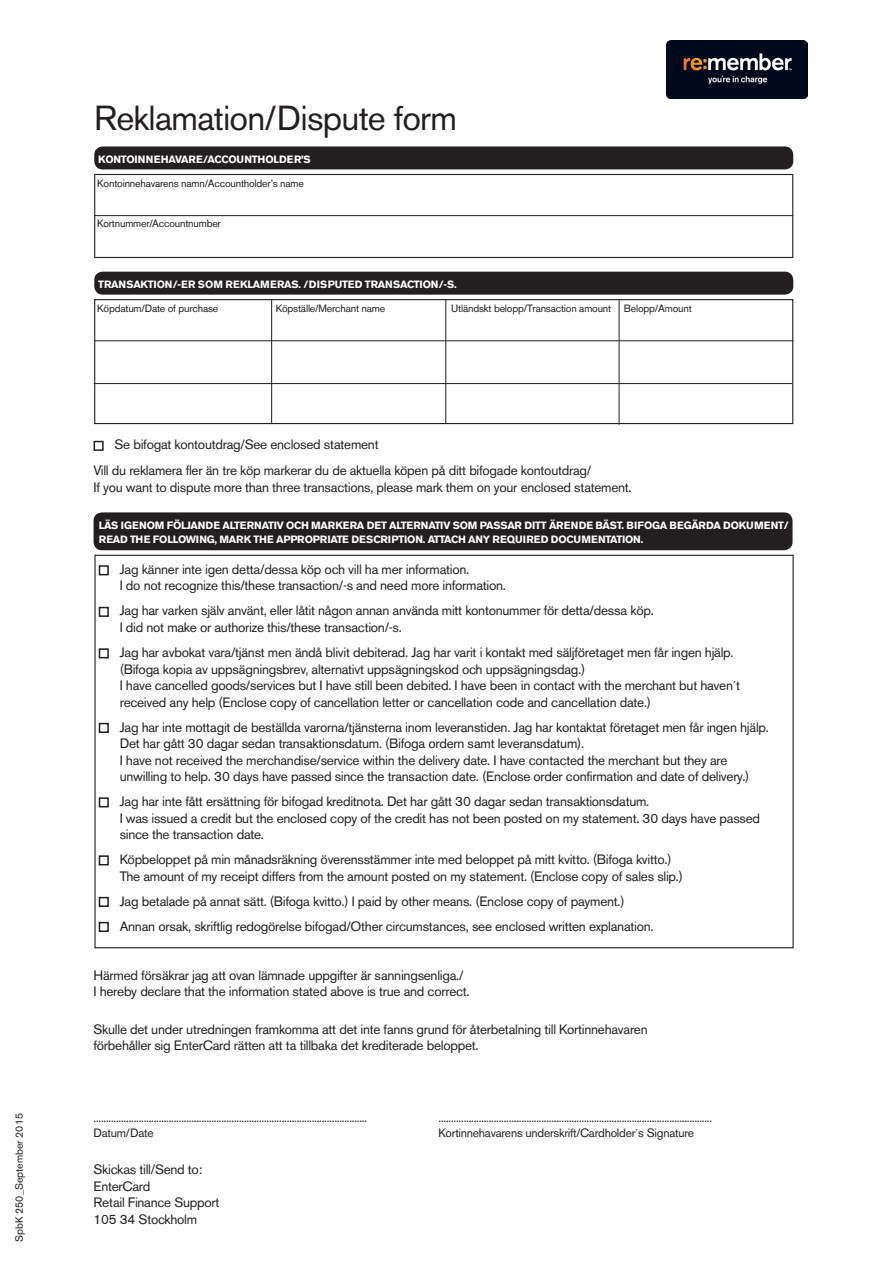
<style>
.page{position:relative;width:893px;height:1263px;background:#fff}
.page>*{position:absolute;margin:0;border:0;box-sizing:border-box;transform-origin:0 0}
.t1{font:34.5px "Akzidenz Grotesk BE";letter-spacing:-.02em;color:#231f20}
.t2{font:13.5px/16.5px "Akzidenz Grotesk BE";letter-spacing:-.02em;color:#231f20}
.t3{font:12px "Akzidenz Grotesk BE";letter-spacing:-.02em;color:#231f20}
.t4{font:700 10.5px/13.5px "Akzidenz Grotesk BE";letter-spacing:-.02em;color:#fff}
.t5{font:10.5px "Akzidenz Grotesk BE";letter-spacing:-.02em;color:#231f20}
.t6{font:10.5px "Akzidenz Grotesk BE";color:#231f20}
</style>
<div class="page">
<div style="left:94px;top:146px;width:699px;height:23px;background:#231f20;border-radius:9px"></div>
<div style="left:94px;top:272px;width:699px;height:23px;background:#231f20;border-radius:9px"></div>
<div style="left:94px;top:174px;width:699px;height:84px;border:1px solid #231f20"></div>
<div style="left:94px;top:299px;width:699px;height:125px;border:1px solid #231f20"></div>
<hr style="left:95px;top:215px;width:698px;height:1px;background:#231f20">
<hr style="left:95px;top:340px;width:698px;height:1px;background:#231f20">
<div style="left:94px;top:512px;width:698px;height:38px;background:#231f20;border-radius:9px"></div>
<div style="left:99px;top:565px;width:10px;height:10px;border:2px solid #231f20"></div>
<div style="left:99px;top:607px;width:10px;height:10px;border:2px solid #231f20"></div>
<div style="left:99px;top:648px;width:10px;height:10px;border:2px solid #231f20"></div>
<div style="left:99px;top:723px;width:10px;height:10px;border:2px solid #231f20"></div>
<div style="left:99px;top:797px;width:10px;height:10px;border:2px solid #231f20"></div>
<div style="left:99px;top:855px;width:10px;height:10px;border:2px solid #231f20"></div>
<div style="left:99px;top:897px;width:10px;height:10px;border:2px solid #231f20"></div>
<div style="left:99px;top:922px;width:10px;height:10px;border:2px solid #231f20"></div>
<div style="left:94px;top:441px;width:10px;height:10px;border:2px solid #231f20"></div>
<hr style="left:94px;top:383px;width:698px;height:1px;background:#231f20">
<hr style="left:271px;top:299px;width:1px;height:125px;background:#231f20">
<hr style="left:445px;top:299px;width:1px;height:125px;background:#231f20">
<hr style="left:619px;top:300px;width:1px;height:125px;background:#231f20">
<img style="left:666px;top:40px;width:141px;height:58px">
<p class="t6" style="left:13px;top:1242px;width:131px;rotate:-90deg">SpbK 250_September 2015</p>
<h1 class="t1" style="left:94px;top:97px;width:364px">Reklamation/Dispute form</h1>
<p class="t4" style="left:98px;top:152px;width:214px">KONTOINNEHAVARE/ACCOUNTHOLDER’S</p>
<p class="t5" style="left:97px;top:177px;width:208px">Kontoinnehavarens namn/Accountholder’s name</p>
<p class="t5" style="left:97px;top:217px;width:125px">Kortnummer/Accountnumber</p>
<p class="t4" style="left:98px;top:278px;width:360px">TRANSAKTION/-ER SOM REKLAMERAS. /DISPUTED TRANSACTION/-S.</p>
<p class="t5" style="left:97px;top:302px;width:123px">Köpdatum/Date of purchase</p>
<p class="t5" style="left:276px;top:302px;width:111px">Köpställe/Merchant name</p>
<p class="t5" style="left:451px;top:302px;width:242px">Utländskt belopp/Transaction amount Belopp/Amount</p>
<p class="t2" style="left:94px;top:432px;width:499px;line-height:26px;text-indent:21px">Se bifogat kontoutdrag/See enclosed statement<br>Vill du reklamera fler än tre köp markerar du de aktuella köpen på ditt bifogade kontoutdrag/</p>
<p class="t2" style="left:94px;top:479px;width:540px">If you want to dispute more than three transactions, please mark them on your enclosed statement.</p>
<p class="t4" style="left:99px;top:519px;width:692px">LÄS IGENOM FÖLJANDE ALTERNATIV OCH MARKERA DET ALTERNATIV SOM PASSAR DITT ÄRENDE BÄST. BIFOGA BEGÄRDA DOKUMENT/<br>READ THE FOLLOWING, MARK THE APPROPRIATE DESCRIPTION. ATTACH ANY REQUIRED DOCUMENTATION.</p>
<p class="t2" style="left:120px;top:561px;width:388px">Jag känner inte igen detta/dessa köp och vill ha mer information.<br>I do not recognize this/these transaction/-s and need more information.</p>
<p class="t2" style="left:120px;top:602px;width:536px">Jag har varken själv använt, eller låtit någon annan använda mitt kontonummer för detta/dessa köp.<br>I did not make or authorize this/these transaction/-s.</p>
<p class="t2" style="left:120px;top:644px;width:622px">Jag har avbokat vara/tjänst men ändå blivit debiterad. Jag har varit i kontakt med säljföretaget men får ingen hjälp. (Bifoga kopia av uppsägningsbrev, alternativt uppsägningskod och uppsägningsdag.)<br>I have cancelled goods/services but I have still been debited. I have been in contact with the merchant but haven´t received any help (Enclose copy of cancellation letter or cancellation code and cancellation date.)</p>
<p class="t2" style="left:120px;top:718px;width:651px">Jag har inte mottagit de beställda varorna/tjänsterna inom leveranstiden. Jag har kontaktat företaget men får ingen hjälp.<br>Det har gått 30 dagar sedan transaktionsdatum. (Bifoga ordern samt leveransdatum).<br>I have not received the merchandise/service within the delivery date. I have contacted the merchant but they are unwilling to help. 30 days have passed since the transaction date. (Enclose order confirmation and date of delivery.)</p>
<p class="t2" style="left:120px;top:793px;width:642px">Jag har inte fått ersättning för bifogad kreditnota. Det har gått 30 dagar sedan transaktionsdatum.<br>I was issued a credit but the enclosed copy of the credit has not been posted on my statement. 30 days have passed since the transaction date.</p>
<p class="t2" style="left:120px;top:851px;width:565px">Köpbeloppet på min månadsräkning överensstämmer inte med beloppet på mitt kvitto. (Bifoga kvitto.)<br>The amount of my receipt differs from the amount posted on my statement. (Enclose copy of sales slip.)</p>
<p class="t2" style="left:120px;top:888px;width:535px;line-height:25px">Jag betalade på annat sätt. (Bifoga kvitto.) I paid by other means. (Enclose copy of payment.)<br>Annan orsak, skriftlig redogörelse bifogad/Other circumstances, see enclosed written explanation.</p>
<p class="t2" style="left:94px;top:967px;width:378px">Härmed försäkrar jag att ovan lämnade uppgifter är sanningsenliga./<br>I hereby declare that the information stated above is true and correct.</p>
<p class="t2" style="left:94px;top:1021px;width:556px">Skulle det under utredningen framkomma att det inte fanns grund för återbetalning till Kortinnehavaren förbehåller sig EnterCard rätten att ta tillbaka det krediterade beloppet.</p>
<p class="t3" style="left:94px;top:1110px;width:275px">.............................................................................................................</p>
<p class="t3" style="left:439px;top:1110px;width:275px">.............................................................................................................</p>
<p class="t3" style="left:94px;top:1125px;width:62px">Datum/Date</p>
<p class="t3" style="left:439px;top:1125px;width:257px">Kortinnehavarens underskrift/Cardholder´s Signature</p>
<p class="t2" style="left:94px;top:1161px;width:127px">Skickas till/Send to:<br>EnterCard<br>Retail Finance Support<br>105 34 Stockholm</p>
</div>
